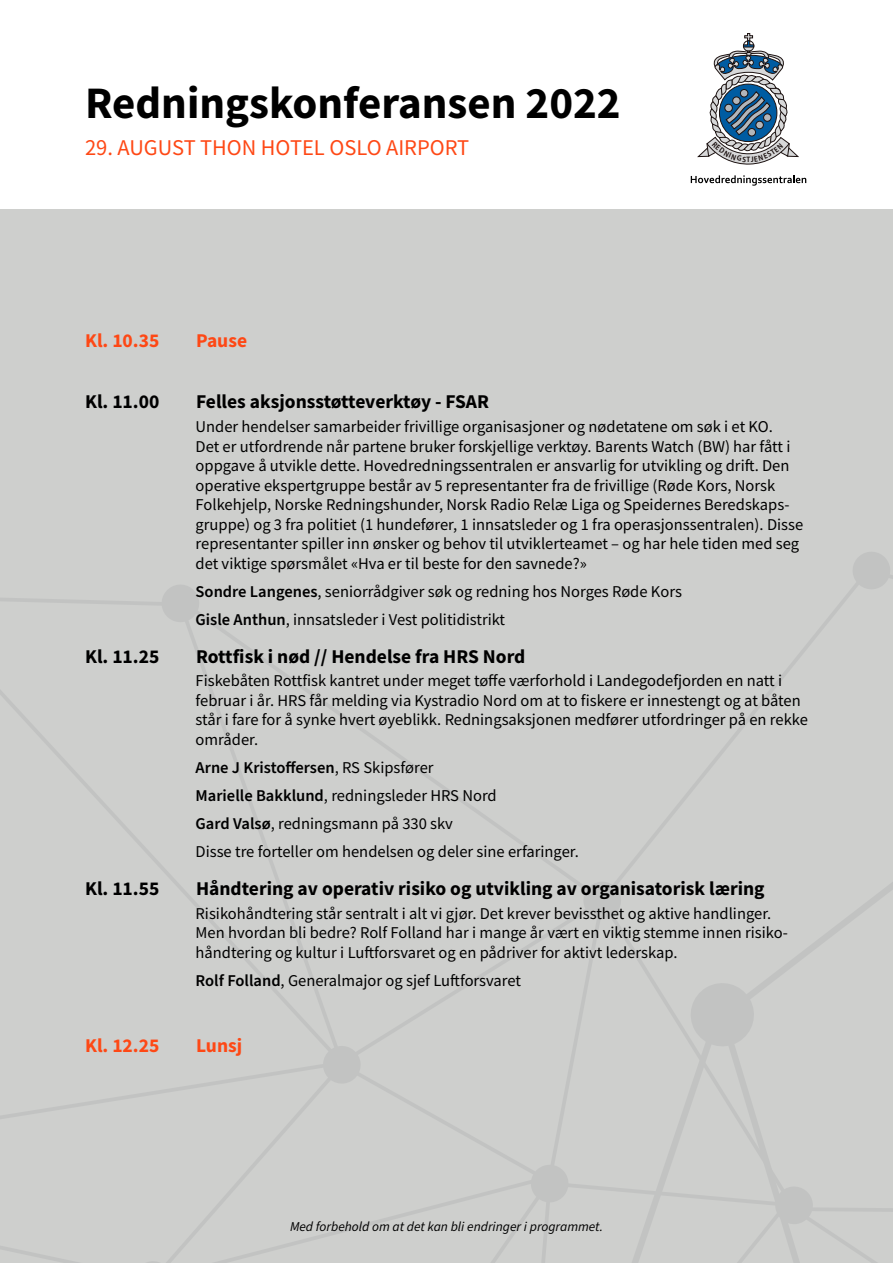
<style>
.page{position:relative;width:893px;height:1263px;background:#fff}
.page>*{position:absolute;margin:0;border:0;box-sizing:border-box;transform-origin:0 0}
.t1{font:700 45px "Source Sans Pro";color:#000}
.t2{font:22.5px "Source Sans Pro";color:#fe4815}
.t3{font:700 19.5px "Source Sans Pro";color:#000}
.t4{font:700 19.5px "Source Sans Pro";color:#fe4815}
.t5{font:16.5px/19.5px "Source Sans Pro";color:#000}
.t6{font:italic 13.5px "Source Sans Pro";color:#000}
.t7{font:700 6.9px "Koz Go Pr 6 N";color:#1e1413}
.s1{font-weight:600}
</style>
<div class="page">
<div style="left:0;top:210px;width:893px;height:1053px;background:#cecfcd"></div>
<svg style="left:641px;top:575px;width:252px;height:275px"></svg>
<svg style="left:852px;top:552px;width:39px;height:38px"></svg>
<svg style="left:161px;top:585px;width:38px;height:37px"></svg>
<svg style="left:179px;top:603px;width:354px;height:376px"></svg>
<svg style="left:439px;top:850px;width:454px;height:129px"></svg>
<svg style="left:0;top:979px;width:893px;height:284px"></svg>
<svg style="left:691px;top:175px;width:115px;height:11px"></svg>
<svg style="left:697px;top:33px;width:102px;height:132px"></svg>
<h1 class="t1" style="left:85px;top:72px;width:537px">Redningskonferansen 2022</h1>
<h2 class="t2" style="left:85px;top:133px;width:386px">29. AUGUST THON HOTEL OSLO AIRPORT</h2>
<p class="t4" style="left:85px;top:327px;width:76px">Kl. 10.35</p>
<p class="t4" style="left:196px;top:327px;width:53px">Pause</p>
<p class="t7" style="left:747px;top:156px;width:5px">T</p>
<p class="t3" style="left:85px;top:389px;width:76px">Kl. 11.00</p>
<p class="t3" style="left:196px;top:389px;width:295px">Felles aksjonsstøtteverktøy - FSAR</p>
<p class="t5" style="left:196px;top:417px;width:609px">Under hendelser samarbeider frivillige organisasjoner og nødetatene om søk i et KO.<br>Det er utfordrende når partene bruker forskjellige verktøy. Barents Watch (BW) har fått i oppgave å utvikle dette. Hovedredningssentralen er ansvarlig for utvikling og drift. Den operative ekspertgruppe består av 5 representanter fra de frivillige (Røde Kors, Norsk Folkehjelp, Norske Redningshunder, Norsk Radio Relæ Liga og Speidernes Beredskaps&shy;gruppe) og 3 fra politiet (1 hundefører, 1 innsatsleder og 1 fra operasjonssentralen). Disse representanter spiller inn ønsker og behov til utviklerteamet – og har hele tiden med seg det viktige spørsmålet «Hva er til beste for den savnede?»</p>
<p class="t5" style="left:196px;top:577px;width:488px;line-height:28px"><span class="s1">Sondre Langenes</span>, seniorrådgiver søk og redning hos Norges Røde Kors<br><span class="s1">Gisle Anthun</span>, innsatsleder i Vest politidistrikt</p>
<p class="t3" style="left:85px;top:643px;width:76px">Kl. 11.25</p>
<p class="t3" style="left:196px;top:643px;width:331px">Rottfisk i nød // Hendelse fra HRS Nord</p>
<p class="t5" style="left:196px;top:671px;width:614px">Fiskebåten Rottfisk kantret under meget tøffe værforhold i Landegodefjorden en natt i februar i år. HRS får melding via Kystradio Nord om at to fiskere er innestengt og at båten står i fare for å synke hvert øyeblikk. Redningsaksjonen medfører utfordringer på en rekke områder.</p>
<p class="t5" style="left:196px;top:753px;width:385px;line-height:28px"><span class="s1">Arne J Kristoffersen</span>, RS Skipsfører<br><span class="s1">Marielle Bakklund</span>, redningsleder HRS Nord<br><span class="s1">Gard Valsø</span>, redningsmann på 330 skv<br>Disse tre forteller om hendelsen og deler sine erfaringer.</p>
<p class="t3" style="left:85px;top:875px;width:76px">Kl. 11.55</p>
<p class="t3" style="left:196px;top:875px;width:570px">Håndtering av operativ risiko og utvikling av organisatorisk læring</p>
<p class="t5" style="left:196px;top:903px;width:594px">Risikohåndtering står sentralt i alt vi gjør. Det krever bevissthet og aktive handlinger.<br>Men hvordan bli bedre? Rolf Folland har i mange år vært en viktig stemme innen risiko&shy;håndtering og kultur i Luftforsvaret og en pådriver for aktivt lederskap.</p>
<p class="t5" style="left:196px;top:970px;width:327px"><span class="s1">Rolf Folland</span>, Generalmajor og sjef Luftforsvaret</p>
<p class="t4" style="left:85px;top:1032px;width:76px">Kl. 12.25</p>
<p class="t4" style="left:196px;top:1032px;width:48px">Lunsj</p>
<p class="t6" style="left:290px;top:1218px;width:314px">Med forbehold om at det kan bli endringer i programmet.</p>
</div>
